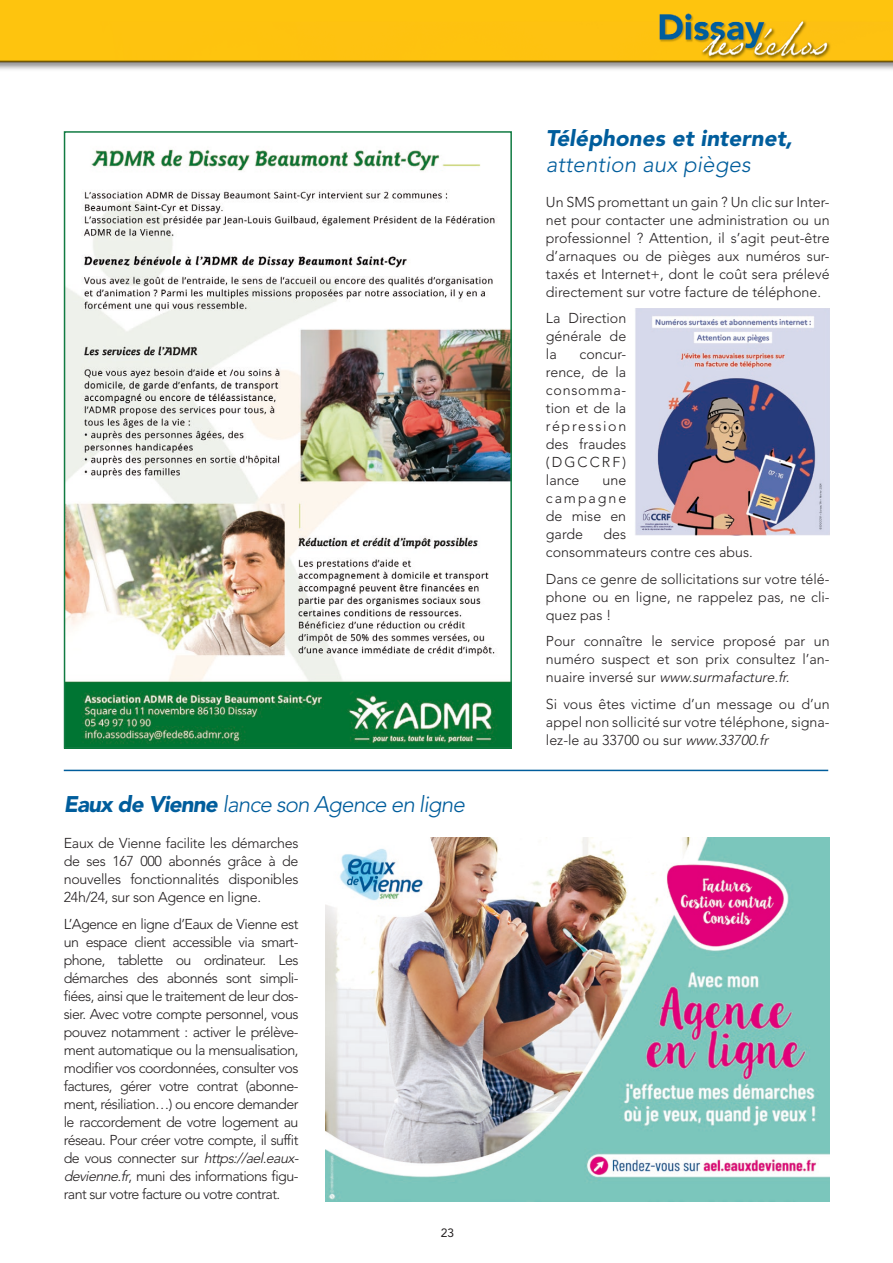
<style>
.page{position:relative;width:893px;height:1263px;background:#fff}
.page>*{position:absolute;margin:0;border:0;box-sizing:border-box;transform-origin:0 0}
.titre{font:italic 900 22.5px/25.5px "Avenir LT Std";color:#005d9c}
.titre-2{font:italic 300 22.5px "Avenir LT Std";letter-spacing:-.04em;color:#005d9c}
.txt_courant{font:300 14.25px/18px "Avenir LT Std";letter-spacing:-.04em;color:#231f20;text-align:justify}
.txt_courant-2{font:300 14.25px/18px "Avenir LT Std";color:#231f20}
.t1{font:12px "Avenir LT Std";color:#231f20}
.s1{font-weight:900}
.s2{font-style:italic}
.s3{font-weight:300}
</style>
<div class="page">
<img style="left:635px;top:308px;width:195px;height:227px">
<img style="left:326px;top:837px;width:503px;height:364px">
<img style="left:67px;top:149px;width:442px;height:597px">
<div style="left:64px;top:131px;width:448px;height:618px;border:2px solid #117b42"></div>
<hr style="left:64px;top:770px;width:764px;height:1px;background:#005d9c">
<img style="left:0;top:0;width:893px;height:70px">
<p class="titre-2" style="left:64px;top:790px;width:403px"><span class="s1">Eaux de Vienne</span> lance son Agence en ligne</p>
<p class="txt_courant" style="left:64px;top:834px;width:236px">Eaux de Vienne facilite les démarches de ses 167 000 abonnés grâce à de nouvelles fonctionnalités disponibles 24h/24, sur son Agence en ligne.</p>
<p class="txt_courant" style="left:64px;top:915px;width:239px;text-align:left">L’Agence en ligne d’Eaux de Vienne est un espace client accessible via smart&shy;phone, tablette ou ordinateur. Les démarches des abonnés sont simpli&shy;fiées, ainsi que le traitement de leur dos&shy;sier. Avec votre compte personnel, vous pouvez notamment : activer le prélève&shy;ment automatique ou la mensualisation, modifier vos coordonnées, consulter vos factures, gérer votre contrat (abonne&shy;ment, résiliation…) ou encore demander le raccordement de votre logement au réseau. Pour créer votre compte, il suffit d e vo u s co n n e cte r s u r <span class="s2">https://ael.eaux&shy;devienne.fr</span>, muni des informations figu&shy;rant sur votre facture ou votre contrat.</p>
<p class="t1" style="left:441px;top:1226px;width:15px">23</p>
<p class="titre" style="left:546px;top:126px;width:248px">Téléphones et internet, <span class="s3">attention aux pièges</span></p>
<p class="txt_courant" style="left:546px;top:193px;width:285px">Un SMS promettant un gain ? Un clic sur Inter&shy;net pour contacter une administration ou un professionnel ? Attention, il s’agit peut-être d’arnaques ou de pièges aux numéros sur&shy;taxés et Internet+, dont le coût sera prélevé directement sur votre facture de téléphone.</p>
<p class="txt_courant" style="left:546px;top:310px;width:82px">La Direction générale de la</p>
<p class="txt_courant" style="left:546px;top:346px;width:82px;text-indent:34px">concur&shy;rence, de la consomma&shy;tion et de la répression des fraudes (DGCCRF) lance</p>
<p class="txt_courant" style="left:546px;top:472px;width:82px;text-indent:57px">une campagne de mise en garde</p>
<p class="txt_courant-2" style="left:546px;top:526px;width:209px;text-indent:58px">des<br>consommateurs contre ces abus.</p>
<p class="txt_courant" style="left:546px;top:570px;width:285px">Dans ce genre de sollicitations sur votre télé&shy;phone ou en ligne, ne rappelez pas, ne cli&shy;quez pas !</p>
<p class="txt_courant" style="left:546px;top:633px;width:285px">Pour connaître le service proposé par un numéro suspect et son prix consultez l’an&shy;n u a i re i n ve rs é s u r <span class="s2">www.surmafacture.fr.</span></p>
<p class="txt_courant" style="left:546px;top:695px;width:285px">Si vous êtes victime d’un message ou d’un appel non sollicité sur votre téléphone, signa&shy;lez-le au 33700 ou sur <span class="s2">www.33700.fr</span></p>
</div>
